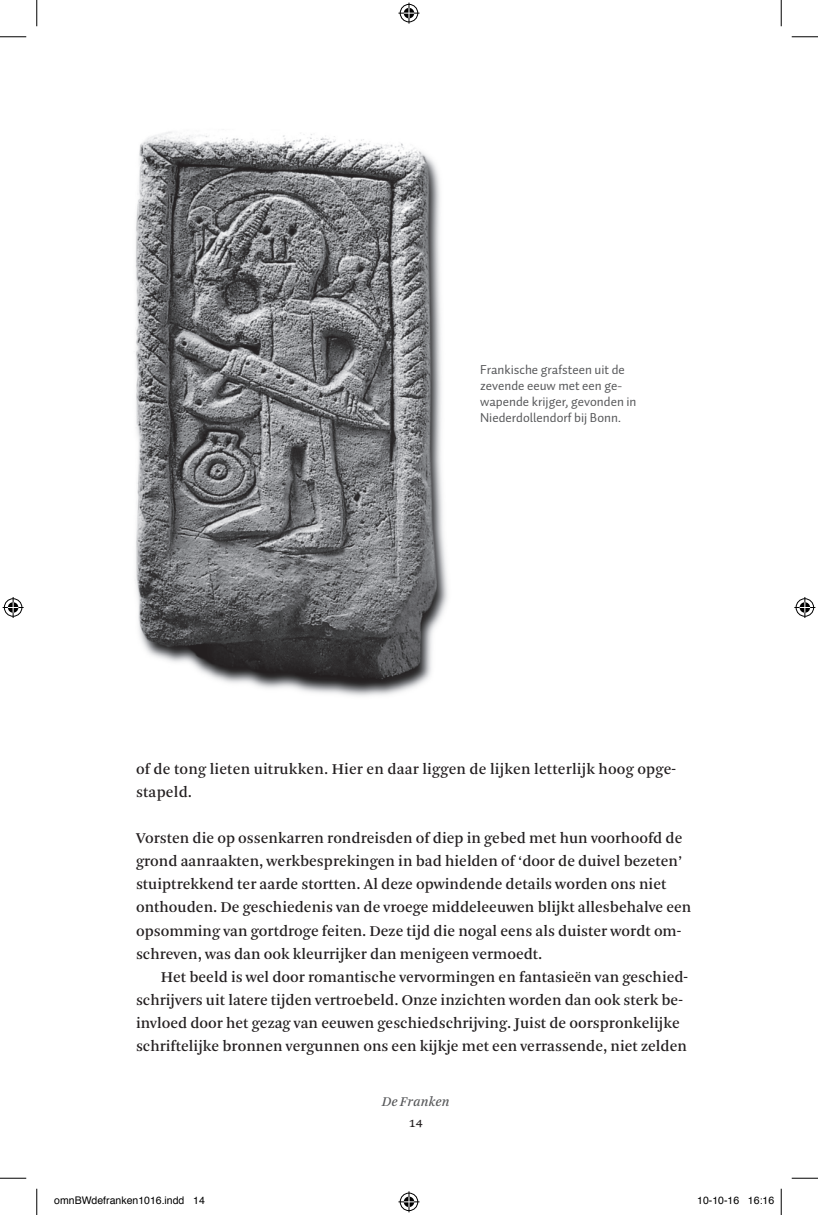
<style>
.page{position:relative;width:818px;height:1215px;background:#fff}
.page>*{position:absolute;margin:0;border:0;box-sizing:border-box;transform-origin:0 0}
.t1{font:15.75px/23.1px "Arnhem";color:#231f20}
.t2{font:italic 14px "Arnhem";color:#57585a}
.t3{font:14px "Quadraat Small Caps";color:#231f20}
.t4{font:13.12px/15.8px "Auto 1";color:#57585a}
.t5{font:10.5px "Helvetica";color:#000}
</style>
<div class="page">
<img style="left:135px;top:132px;width:313px;height:564px">
<svg style="left:0;top:36px;width:26px;height:1px"></svg>
<svg style="left:791px;top:36px;width:27px;height:1px"></svg>
<svg style="left:0;top:1177px;width:26px;height:1px"></svg>
<svg style="left:791px;top:1177px;width:27px;height:1px"></svg>
<svg style="left:36px;top:0;width:1px;height:26px"></svg>
<svg style="left:36px;top:1188px;width:1px;height:26px"></svg>
<svg style="left:781px;top:0;width:1px;height:26px"></svg>
<svg style="left:781px;top:1188px;width:1px;height:26px"></svg>
<svg style="left:398px;top:3px;width:21px;height:21px"></svg>
<svg style="left:398px;top:1191px;width:21px;height:21px"></svg>
<svg style="left:3px;top:597px;width:21px;height:21px"></svg>
<svg style="left:794px;top:597px;width:21px;height:21px"></svg>
<p class="t4" style="left:480px;top:362px;width:158px">Frankische grafsteen uit de zevende eeuw met een ge&shy;wapende krijger, gevonden in<br>Niederdollendorf bij Bonn.</p>
<p class="t1" style="left:136px;top:757px;width:541px">of de tong lieten uitrukken. Hier en daar liggen de lijken letterlijk hoog opge&shy;stapeld.</p>
<p class="t1" style="left:136px;top:827px;width:557px">Vorsten die op ossenkarren rondreisden of diep in gebed met hun voorhoofd de grond aanraakten, werkbesprekingen in bad hielden of ‘door de duivel bezeten’ stuiptrekkend ter aarde stortten. Al deze opwindende details worden ons niet onthouden. De geschiedenis van de vroege middeleeuwen blijkt allesbehalve een opsomming van gortdroge feiten. Deze tijd die nogal eens als duister wordt om&shy;schreven, was dan ook kleurrijker dan menigeen vermoedt.</p>
<p class="t1" style="left:136px;top:965px;width:553px;text-indent:25px">Het beeld is wel door romantische vervormingen en fantasieën van geschied&shy;schrijvers uit latere tijden vertroebeld. Onze inzichten worden dan ook sterk be&shy;ïnvloed door het gezag van eeuwen geschiedschrijving. Juist de oorspronkelijke schriftelijke bronnen vergunnen ons een kijkje met een verrassende, niet zelden</p>
<p class="t2" style="left:382px;top:1094px;width:69px">De Franken</p>
<p class="t3" style="left:409px;top:1115px;width:16px">14</p>
<p class="t5" style="left:54px;top:1192px;width:152px">omnBWdefranken1016.indd 14</p>
<p class="t5" style="left:697px;top:1192px;width:79px">10-10-16 16:16</p>
</div>
